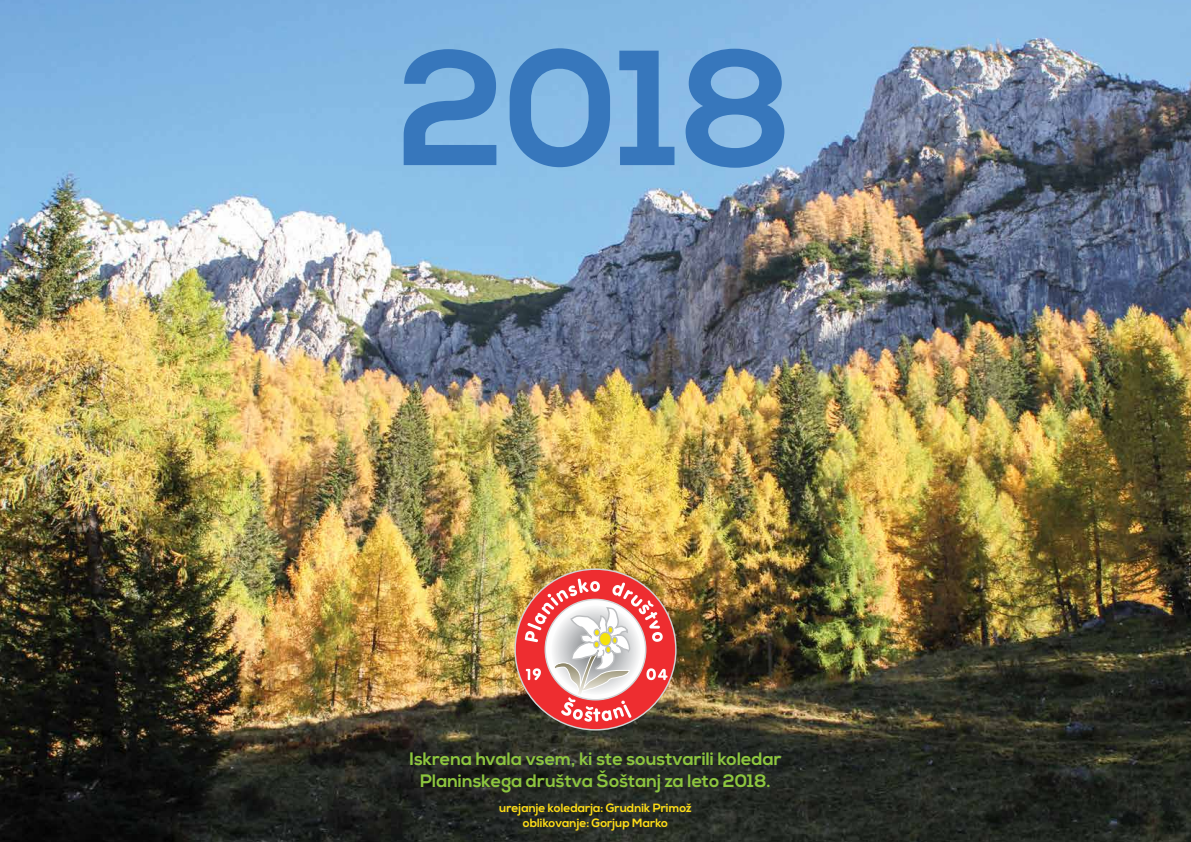
<style>
.page{position:relative;width:1191px;height:842px;background:#fff}
.page>*{position:absolute;margin:0;border:0;box-sizing:border-box;transform-origin:0 0}
.t1{font:700 163.5px "Nexa";color:#3777bc}
.t2{font:700 18px/21.6px "Nexa";color:#8dc63f;text-align:center}
.t3{font:700 12px/14.4px "Nexa";color:#ffde17;text-align:center}
</style>
<div class="page">
<img style="left:0;top:0;width:1191px;height:842px">
<img style="left:513px;top:568px;width:164px;height:163px">
<h1 class="t1" style="left:397px;top:14px;width:397px">2018</h1>
<p class="t2" style="left:409px;top:749px;width:373px">Iskrena hvala vsem, ki ste soustvarili koledar<br>Planinskega društva Šoštanj za leto 2018.</p>
<p class="t3" style="left:499px;top:801px;width:194px">urejanje koledarja: Grudnik Primož oblikovanje: Gorjup Marko</p>
</div>
